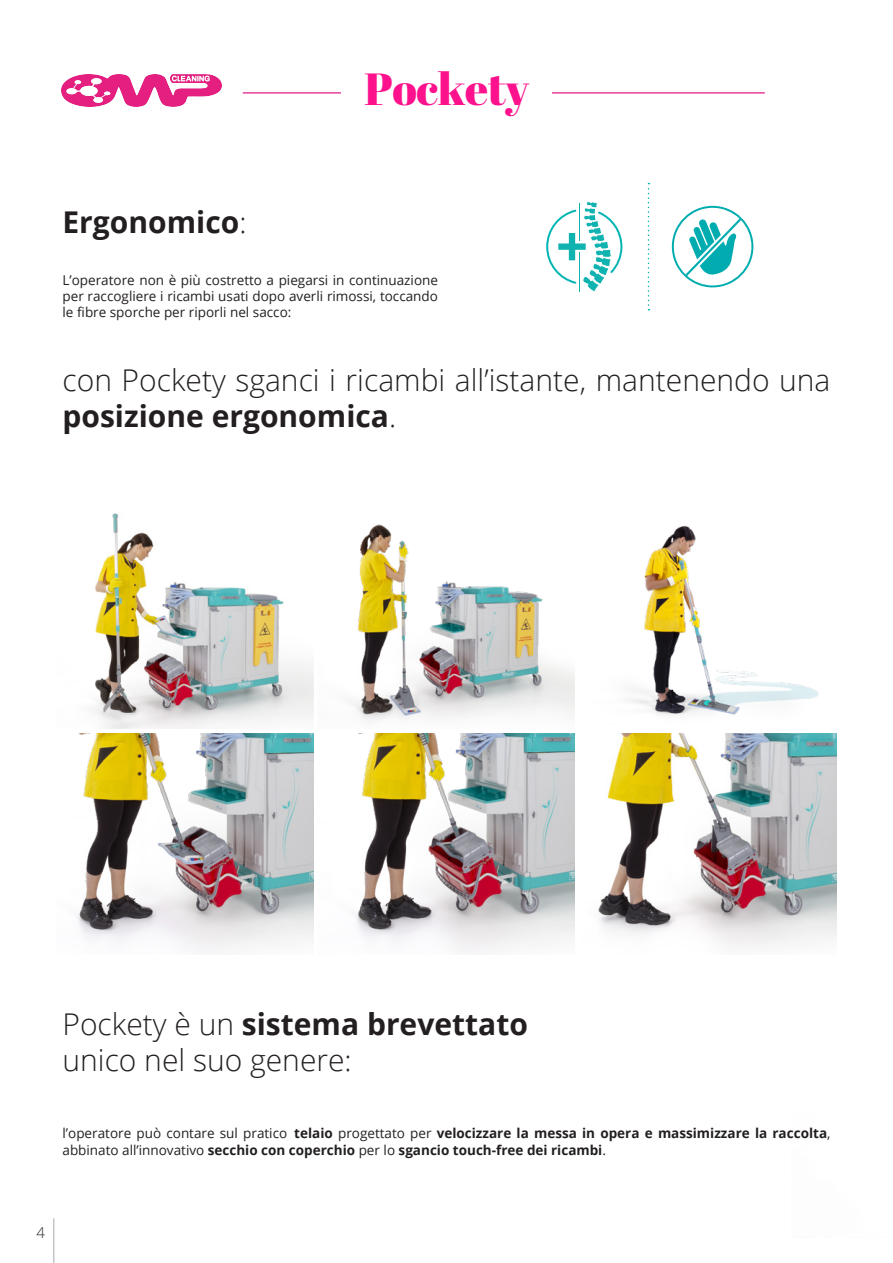
<style>
.page{position:relative;width:893px;height:1263px;background:#fff}
.page>*{position:absolute;margin:0;border:0;box-sizing:border-box;transform-origin:0 0}
.t1{font:45px "Abril Fatface";letter-spacing:-.01em;color:#fd118d}
.t2{font:300 30px/36px "Open Sans";color:#231f20}
.t3{font:700 30px "Open Sans";color:#231f20}
.t4{font:300 15px "Open Sans";color:#231f20}
.t5{font:700 13.5px/16.2px "Open Sans";color:#231f20}
.t6{font:13.5px/16.2px "Open Sans";color:#231f20;text-align:justify}
.s1{font-weight:300}
.s2{font-weight:700}
.s3{font-weight:400}
</style>
<div class="page">
<img style="left:94px;top:513px;width:219px;height:216px">
<img style="left:350px;top:524px;width:225px;height:197px">
<img style="left:630px;top:525px;width:189px;height:190px">
<img style="left:77px;top:733px;width:236px;height:219px">
<img style="left:355px;top:733px;width:220px;height:219px">
<img style="left:598px;top:733px;width:238px;height:213px">
<svg style="left:648px;top:183px;width:1px;height:127px"></svg>
<svg style="left:546px;top:201px;width:77px;height:91px"></svg>
<svg style="left:672px;top:206px;width:81px;height:81px"></svg>
<hr style="left:54px;top:1218px;width:1px;height:45px;background:#a8a9ad">
<hr style="left:243px;top:93px;width:522px;height:1px;background:#de0f87">
<div style="left:341px;top:57px;width:211px;height:48px;background:#fff"></div>
<img style="left:61px;top:75px;width:160px;height:31px">
<h1 class="t1" style="left:364px;top:57px;width:166px">Pockety</h1>
<h2 class="t3" style="left:63px;top:201px;width:185px">Ergonomico<span class="s1">:</span></h2>
<p class="t6" style="left:63px;top:271px;width:377px">L’operatore non è più costretto a piegarsi in continuazione per raccogliere i ricambi usati dopo averli rimossi, toccando le fibre sporche per riporli nel sacco:</p>
<h2 class="t2" style="left:63px;top:361px;width:769px">con Pockety sganci i ricambi all’istante, mantenendo una <span class="s2">posizione ergonomica</span>.</h2>
<h2 class="t2" style="left:63px;top:1006px;width:467px">Pockety è un <span class="s2">sistema brevettato </span>unico nel suo genere:</h2>
<p class="t5" style="left:62px;top:1125px;width:769px"><span class="s3">l’operatore può contare sul pratico</span> telaio <span class="s3">progettato per</span> velocizzare la messa in opera e massimizzare la raccolta<span class="s3">, abbinato all’innovativo</span> secchio con coperchio <span class="s3">per lo</span> sgancio touch-free dei ricambi<span class="s3">.</span></p>
<p class="t4" style="left:37px;top:1222px;width:10px">4</p>
</div>
